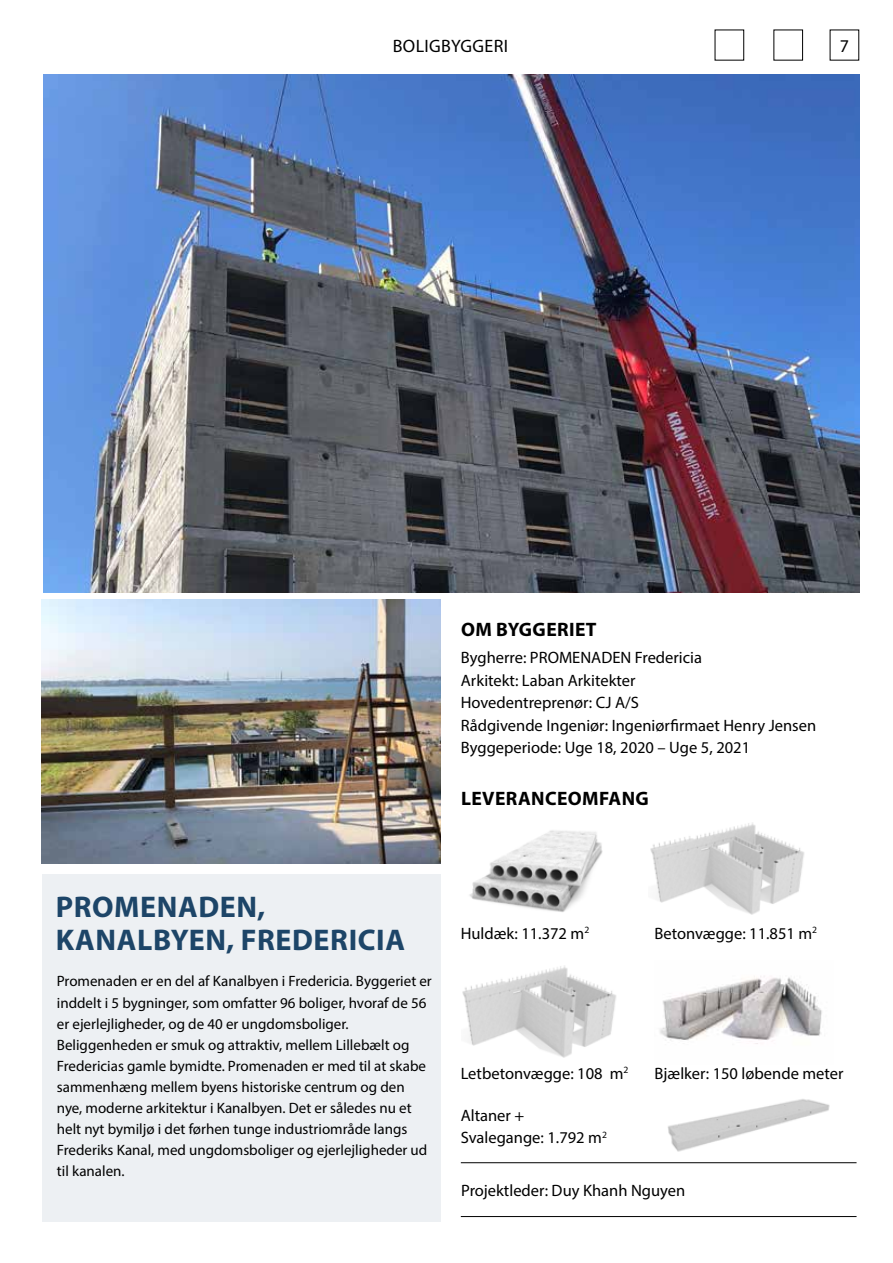
<style>
.page{position:relative;width:893px;height:1263px;background:#fff}
.page>*{position:absolute;margin:0;border:0;box-sizing:border-box;transform-origin:0 0}
.t1{font:700 30px/33px "Myriad Pro";letter-spacing:.02em;color:#1d4568}
.t2{font:700 19.5px "Myriad Pro";letter-spacing:.02em;color:#000}
.t3{font:18px "Myriad Pro";letter-spacing:.02em;color:#000}
.t4{font:16.5px/22.5px "Myriad Pro";color:#000}
.t5{font:15px/21px "Myriad Pro";color:#000}
</style>
<div class="page">
<img style="left:668px;top:1099px;width:162px;height:53px">
<img style="left:43px;top:74px;width:817px;height:518px">
<div style="left:42px;top:874px;width:398px;height:347px;background:#edf0f3"></div>
<hr style="left:461px;top:1162px;width:395px;height:1px;background:#000">
<hr style="left:461px;top:1216px;width:395px;height:1px;background:#000">
<img style="left:650px;top:822px;width:154px;height:93px">
<img style="left:469px;top:830px;width:134px;height:82px">
<img style="left:660px;top:976px;width:162px;height:68px">
<img style="left:42px;top:600px;width:398px;height:263px">
<img style="left:462px;top:965px;width:154px;height:93px">
<p class="t3" style="left:393px;top:35px;width:117px">BOLIGBYGGERI</p>
<p class="t3" style="left:840px;top:35px;width:11px">7</p>
<h2 class="t2" style="left:461px;top:617px;width:137px">OM BYGGERIET</h2>
<p class="t4" style="left:461px;top:646px;width:357px">Bygherre: PROMENADEN Fredericia<br>Arkitekt: Laban Arkitekter<br>Hovedentreprenør: CJ A/S<br>Rådgivende Ingeniør: Ingeniørfirmaet Henry Jensen Byggeperiode: Uge 18, 2020 – Uge 5, 2021</p>
<h2 class="t2" style="left:461px;top:785px;width:189px">LEVERANCEOMFANG</h2>
<h1 class="t1" style="left:56px;top:890px;width:351px">PROMENADEN,<br>KANALBYEN, FREDERICIA</h1>
<p class="t5" style="left:57px;top:971px;width:376px">Promenaden er en del af Kanalbyen i Fredericia. Byggeriet er inddelt i 5 bygninger, som omfatter 96 boliger, hvoraf de 56 er ejerlejligheder, og de 40 er ungdomsboliger.<br>Beliggenheden er smuk og attraktiv, mellem Lillebælt og Fredericias gamle bymidte. Promenaden er med til at skabe sammenhæng mellem byens historiske centrum og den nye, moderne arkitektur i Kanalbyen. Det er således nu et helt nyt bymiljø i det førhen tunge industriområde langs Frederiks Kanal, med ungdomsboliger og ejerlejligheder ud til kanalen.</p>
<p class="t4" style="left:461px;top:921px;width:130px">Huldæk: 11.372 m<sup>2</sup></p>
<p class="t4" style="left:654px;top:921px;width:164px">Betonvægge: 11.851 m<sup>2</sup></p>
<p class="t4" style="left:461px;top:1062px;width:169px">Letbetonvægge: 108 m<sup>2</sup></p>
<p class="t4" style="left:461px;top:1104px;width:148px">Altaner +<br>Svalegange: 1.792 m<sup>2</sup></p>
<p class="t4" style="left:655px;top:1062px;width:190px">Bjælker: 150 løbende meter</p>
<p class="t4" style="left:461px;top:1179px;width:226px">Projektleder: Duy Khanh Nguyen</p>
</div>
